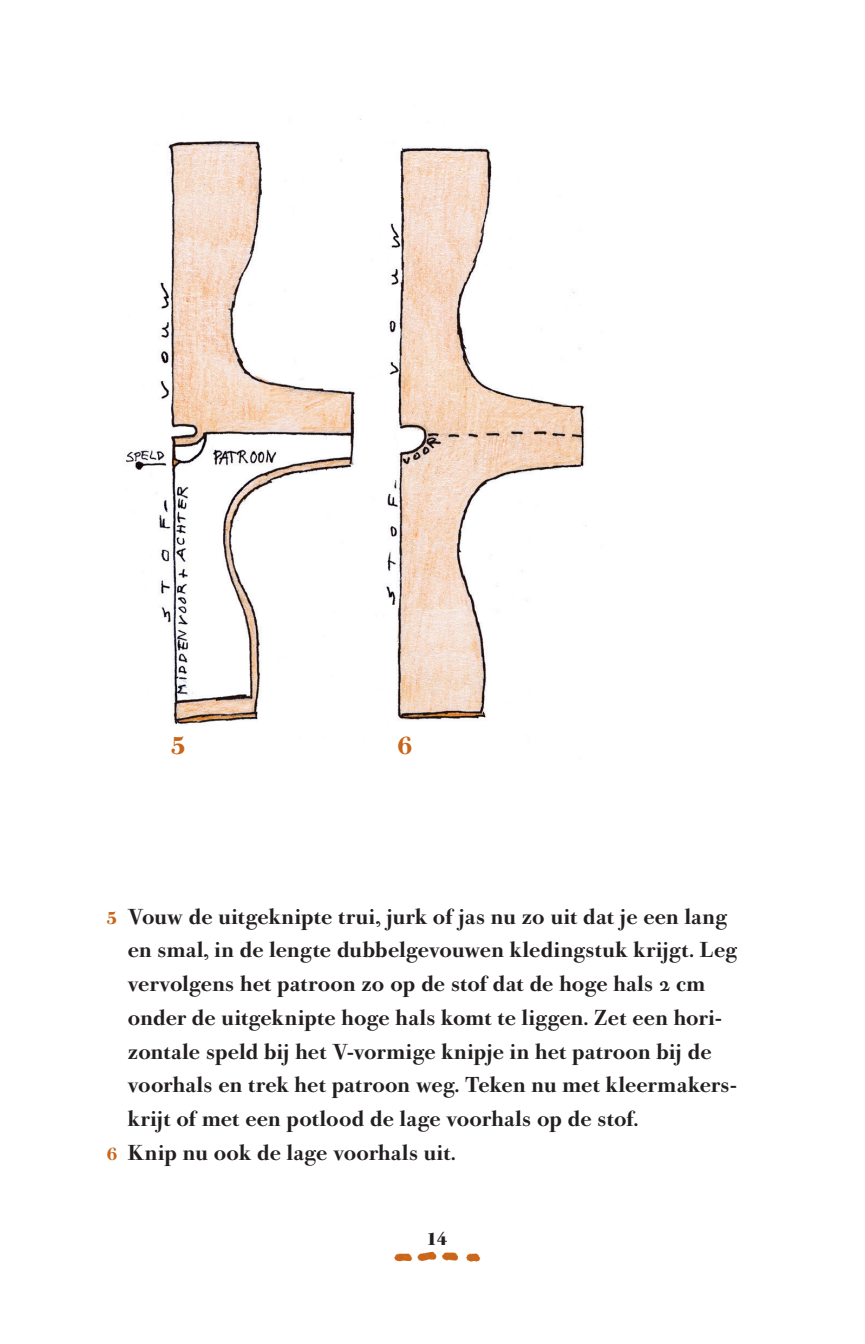
<style>
.page{position:relative;width:865px;height:1344px;background:#fff}
.page>*{position:absolute;margin:0;border:0;box-sizing:border-box;transform-origin:0 0}
.t1{font:700 25.2px "Bodoni Old Face BE";color:#c96418}
.t2{font:500 21.38px "Bodoni Old Face BE";letter-spacing:.01em;color:#231f20}
.t3{font:700 18px "Bodoni Old Face BE";color:#231f20}
.s1{font-weight:700;font-size:18px;color:#c96418}
.s2{font-family:"Bodoni Old Face BE Medium Exp";font-weight:400}
</style>
<div class="page">
<img style="left:126px;top:119px;width:461px;height:606px">
<img style="left:394px;top:1251px;width:86px;height:11px">
<p class="t1" style="left:171px;top:729px;width:17px">5</p>
<p class="t1" style="left:397px;top:729px;width:17px">6</p>
<p class="t2" style="left:107px;top:903px;width:621px"><span class="s1">5</span> Vouw de uitgeknipte trui, jurk of jas nu zo uit dat je een lang</p>
<p class="t2" style="left:128px;top:936px;width:611px">en smal, in de lengte dubbelgevouwen kledingstuk krijgt. Leg</p>
<p class="t2" style="left:128px;top:970px;width:579px">vervolgens het patroon zo op de stof dat de hoge hals <span class="s2">2</span> cm</p>
<p class="t2" style="left:128px;top:1004px;width:595px">onder de uitgeknipte hoge hals komt te liggen. Zet een hori-</p>
<p class="t2" style="left:128px;top:1038px;width:585px">zontale speld bij het V-vormige knipje in het patroon bij de</p>
<p class="t2" style="left:128px;top:1071px;width:610px">voorhals en trek het patroon weg. Teken nu met kleermakers-</p>
<p class="t2" style="left:128px;top:1105px;width:512px">krijt of met een potlood de lage voorhals op de stof.</p>
<p class="t2" style="left:107px;top:1139px;width:350px"><span class="s1">6</span> Knip nu ook de lage voorhals uit.</p>
<p class="t3" style="left:427px;top:1227px;width:23px">14</p>
</div>
